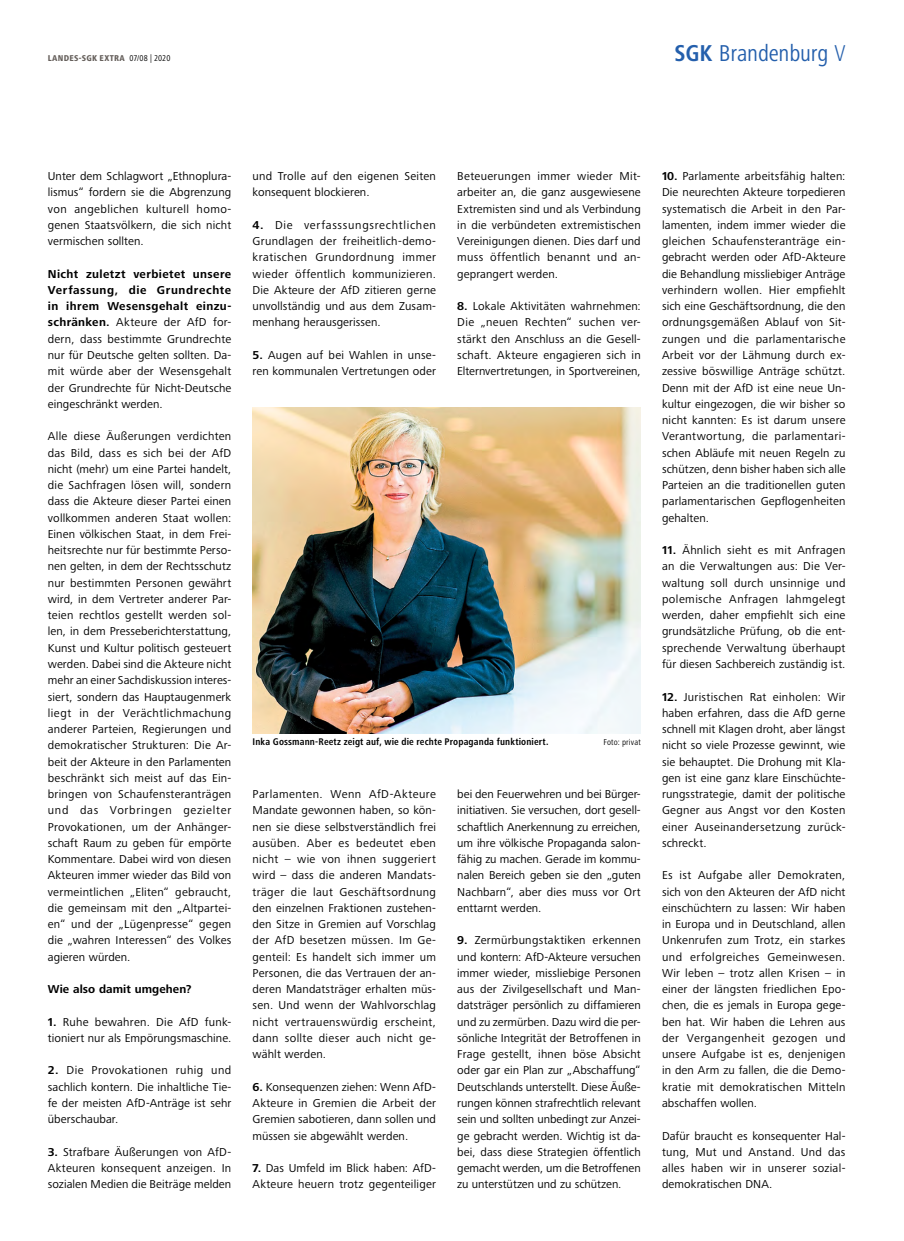
<style>
.page{position:relative;width:904px;height:1241px;background:#fff}
.page>*{position:absolute;margin:0;border:0;box-sizing:border-box;transform-origin:0 0}
.t1{font:condensed 23.75px "Frutiger Next Pro";letter-spacing:-.005em;color:#245fac}
._03_Fliess_Block{font:11.88px/16.2px "Frutiger Next Pro";letter-spacing:.01em;color:#000;text-align:justify}
._03_Fliess_Block-2{font:700 11.88px "Frutiger Next Pro";letter-spacing:.005em;color:#000}
._07_Bildunterschrift{font:700 condensed 10px "Frutiger Next Pro";letter-spacing:.015em;color:#000}
.t2{font:800 condensed 8.75px "Frutiger Next Pro";letter-spacing:.03em;color:#66605c}
._07_Bildunterschrift-2{font:condensed 8.75px "Frutiger Next Pro";letter-spacing:.02em;color:#000}
.s1{font-weight:400;color:#000}
.s2{font-weight:700}
.s3{font-weight:300}
</style>
<div class="page">
<img style="left:252px;top:408px;width:388px;height:325px">
<p class="t2" style="left:48px;top:53px;width:124px">LANDES-SGK EXTRA <span class="s1">07/08 | 2020</span></p>
<h1 class="t1" style="left:674px;top:40px;width:172px"><span class="s2">SGK</span> Brandenburg <span class="s3">V</span></h1>
<p class="_03_Fliess_Block" style="left:48px;top:168px;width:185px">Unter dem Schlagwort „Ethnoplura&shy;lismus“ fordern sie die Abgrenzung von angeblichen kulturell homo&shy;genen Staatsvölkern, die sich nicht vermischen sollten.</p>
<p class="_03_Fliess_Block" style="left:48px;top:265px;width:185px"><span class="s2">Nicht zuletzt verbietet unsere Verfassung, die Grundrechte in ihrem Wesensgehalt einzu&shy;schränken.</span> Akteure der AfD for&shy;dern, dass bestimmte Grundrechte nur für Deutsche gelten sollten. Da&shy;mit würde aber der Wesensgehalt der Grundrechte für Nicht-Deutsche eingeschränkt werden.</p>
<p class="_03_Fliess_Block" style="left:48px;top:428px;width:185px">Alle diese Äußerungen verdichten das Bild, dass es sich bei der AfD nicht (mehr) um eine Partei handelt, die Sachfragen lösen will, sondern dass die Akteure dieser Partei einen vollkommen anderen Staat wollen:<br>Einen völkischen Staat, in dem Frei&shy;heitsrechte nur für bestimmte Perso&shy;nen gelten, in dem der Rechtsschutz nur bestimmten Personen gewährt wird, in dem Vertreter anderer Par&shy;teien rechtlos gestellt werden sol&shy;len, in dem Presseberichterstattung, Kunst und Kultur politisch gesteuert werden. Dabei sind die Akteure nicht mehr an einer Sachdiskussion interes&shy;siert, sondern das Hauptaugenmerk liegt in der Verächtlichmachung anderer Parteien, Regierungen und demokratischer Strukturen: Die Ar&shy;beit der Akteure in den Parlamenten beschränkt sich meist auf das Ein&shy;bringen von Schaufensteranträgen und das Vorbringen gezielter Provokationen, um der Anhänger&shy;schaft Raum zu geben für empörte Kommentare. Dabei wird von diesen Akteuren immer wieder das Bild von vermeintlichen „Eliten“ gebraucht, die gemeinsam mit den „Altpartei&shy;en“ und der „Lügenpresse“ gegen die „wahren Interessen“ des Volkes agieren würden.</p>
<p class="_03_Fliess_Block-2" style="left:48px;top:982px;width:145px">Wie also damit umgehen?</p>
<p class="_03_Fliess_Block" style="left:48px;top:1013px;width:185px"><span class="s2">1.</span> Ruhe bewahren. Die AfD funk&shy;tioniert nur als Empörungsmaschine.</p>
<p class="_03_Fliess_Block" style="left:48px;top:1062px;width:185px"><span class="s2">2.</span> Die Provokationen ruhig und sachlich kontern. Die inhaltliche Tie&shy;fe der meisten AfD-Anträge ist sehr überschaubar.</p>
<p class="_03_Fliess_Block" style="left:48px;top:1143px;width:185px"><span class="s2">3.</span> Strafbare Äußerungen von AfD-Akteuren konsequent anzeigen. In sozialen Medien die Beiträge melden</p>
<p class="_03_Fliess_Block" style="left:252px;top:168px;width:185px">und Trolle auf den eigenen Seiten konsequent blockieren.</p>
<p class="_03_Fliess_Block" style="left:252px;top:217px;width:185px"><span class="s2">4.</span> Die verfasssungsrechtlichen Grundlagen der freiheitlich-demo&shy;kratischen Grundordnung immer wieder öffentlich kommunizieren.<br>Die Akteure der AfD zitieren gerne unvollständig und aus dem Zusam&shy;menhang herausgerissen.</p>
<p class="_03_Fliess_Block" style="left:252px;top:347px;width:185px"><span class="s2">5.</span> Augen auf bei Wahlen in unse&shy;ren kommunalen Vertretungen oder</p>
<p class="_03_Fliess_Block" style="left:457px;top:168px;width:185px">Beteuerungen immer wieder Mit&shy;arbeiter an, die ganz ausgewiesene Extremisten sind und als Verbindung in die verbündeten extremistischen Vereinigungen dienen. Dies darf und muss öffentlich benannt und an&shy;geprangert werden.</p>
<p class="_03_Fliess_Block" style="left:457px;top:298px;width:185px"><span class="s2">8.</span> Lokale Aktivitäten wahrnehmen:<br>Die „neuen Rechten“ suchen ver&shy;stärkt den Anschluss an die Gesell&shy;schaft. Akteure engagieren sich in Elternvertretungen, in Sportvereinen,</p>
<p class="_07_Bildunterschrift" style="left:252px;top:735px;width:297px">Inka Gossmann-Reetz zeigt auf, wie die rechte Propaganda funktioniert.</p>
<p class="_07_Bildunterschrift-2" style="left:603px;top:736px;width:39px">Foto: privat</p>
<p class="_03_Fliess_Block" style="left:252px;top:785px;width:185px">Parlamenten. Wenn AfD-Akteure Mandate gewonnen haben, so kön&shy;nen sie diese selbstverständlich frei ausüben. Aber es bedeutet eben nicht – wie von ihnen suggeriert wird – dass die anderen Mandats&shy;träger die laut Geschäftsordnung den einzelnen Fraktionen zustehen&shy;den Sitze in Gremien auf Vorschlag der AfD besetzen müssen. Im Ge&shy;genteil: Es handelt sich immer um Personen, die das Vertrauen der an&shy;deren Mandatsträger erhalten müs&shy;sen. Und wenn der Wahlvorschlag nicht vertrauenswürdig erscheint, dann sollte dieser auch nicht ge&shy;wählt werden.</p>
<p class="_03_Fliess_Block" style="left:252px;top:1078px;width:185px"><span class="s2">6.</span> Konsequenzen ziehen: Wenn AfD-Akteure in Gremien die Arbeit der Gremien sabotieren, dann sollen und müssen sie abgewählt werden.</p>
<p class="_03_Fliess_Block" style="left:252px;top:1159px;width:185px"><span class="s2">7.</span> Das Umfeld im Blick haben: AfD-<br>Akteure heuern trotz gegenteiliger</p>
<p class="_03_Fliess_Block" style="left:457px;top:785px;width:185px">bei den Feuerwehren und bei Bürger&shy;initiativen. Sie versuchen, dort gesell&shy;schaftlich Anerkennung zu erreichen, um ihre völkische Propaganda salon&shy;fähig zu machen. Gerade im kommu&shy;nalen Bereich geben sie den „guten Nachbarn“, aber dies muss vor Ort enttarnt werden.</p>
<p class="_03_Fliess_Block" style="left:457px;top:932px;width:185px"><span class="s2">9.</span> Zermürbungstaktiken erkennen und kontern: AfD-Akteure versuchen immer wieder, missliebige Personen aus der Zivilgesellschaft und Man&shy;datsträger persönlich zu diffamieren und zu zermürben. Dazu wird die per&shy;sönliche Integrität der Betroffenen in Frage gestellt, ihnen böse Absicht oder gar ein Plan zur „Abschaffung“ Deutschlands unterstellt. Diese Äuße&shy;rungen können strafrechtlich relevant sein und sollten unbedingt zur Anzei&shy;ge gebracht werden. Wichtig ist da&shy;bei, dass diese Strategien öffentlich gemacht werden, um die Betroffenen zu unterstützen und zu schützen.</p>
<p class="_03_Fliess_Block" style="left:662px;top:168px;width:185px"><span class="s2">10.</span> Parlamente arbeitsfähig halten:<br>Die neurechten Akteure torpedieren systematisch die Arbeit in den Par&shy;lamenten, indem immer wieder die gleichen Schaufensteranträge ein&shy;gebracht werden oder AfD-Akteure die Behandlung missliebiger Anträge verhindern wollen. Hier empfiehlt sich eine Geschäftsordnung, die den ordnungsgemäßen Ablauf von Sit&shy;zungen und die parlamentarische Arbeit vor der Lähmung durch ex&shy;zessive böswillige Anträge schützt.<br>Denn mit der AfD ist eine neue Un&shy;kultur eingezogen, die wir bisher so nicht kannten: Es ist darum unsere Verantwortung, die parlamentari&shy;schen Abläufe mit neuen Regeln zu schützen, denn bisher haben sich alle Parteien an die traditionellen guten parlamentarischen Gepflogenheiten gehalten.</p>
<p class="_03_Fliess_Block" style="left:662px;top:542px;width:185px"><span class="s2">11.</span> Ähnlich sieht es mit Anfragen an die Verwaltungen aus: Die Ver&shy;waltung soll durch unsinnige und polemische Anfragen lahmgelegt werden, daher empfiehlt sich eine grundsätzliche Prüfung, ob die ent&shy;sprechende Verwaltung überhaupt für diesen Sachbereich zuständig ist.</p>
<p class="_03_Fliess_Block" style="left:662px;top:688px;width:185px"><span class="s2">12.</span> Juristischen Rat einholen: Wir haben erfahren, dass die AfD gerne schnell mit Klagen droht, aber längst nicht so viele Prozesse gewinnt, wie sie behauptet. Die Drohung mit Kla&shy;gen ist eine ganz klare Einschüchte&shy;rungsstrategie, damit der politische Gegner aus Angst vor den Kosten einer Auseinandersetzung zurück&shy;schreckt.</p>
<p class="_03_Fliess_Block" style="left:662px;top:867px;width:185px">Es ist Aufgabe aller Demokraten, sich von den Akteuren der AfD nicht einschüchtern zu lassen: Wir haben in Europa und in Deutschland, allen Unkenrufen zum Trotz, ein starkes und erfolgreiches Gemeinwesen.<br>Wir leben – trotz allen Krisen – in einer der längsten friedlichen Epo&shy;chen, die es jemals in Europa gege&shy;ben hat. Wir haben die Lehren aus der Vergangenheit gezogen und unsere Aufgabe ist es, denjenigen in den Arm zu fallen, die die Demo&shy;kratie mit demokratischen Mitteln abschaffen wollen.</p>
<p class="_03_Fliess_Block" style="left:662px;top:1127px;width:185px">Dafür braucht es konsequenter Hal&shy;tung, Mut und Anstand. Und das alles haben wir in unserer sozial&shy;demokratischen DNA.</p>
</div>
